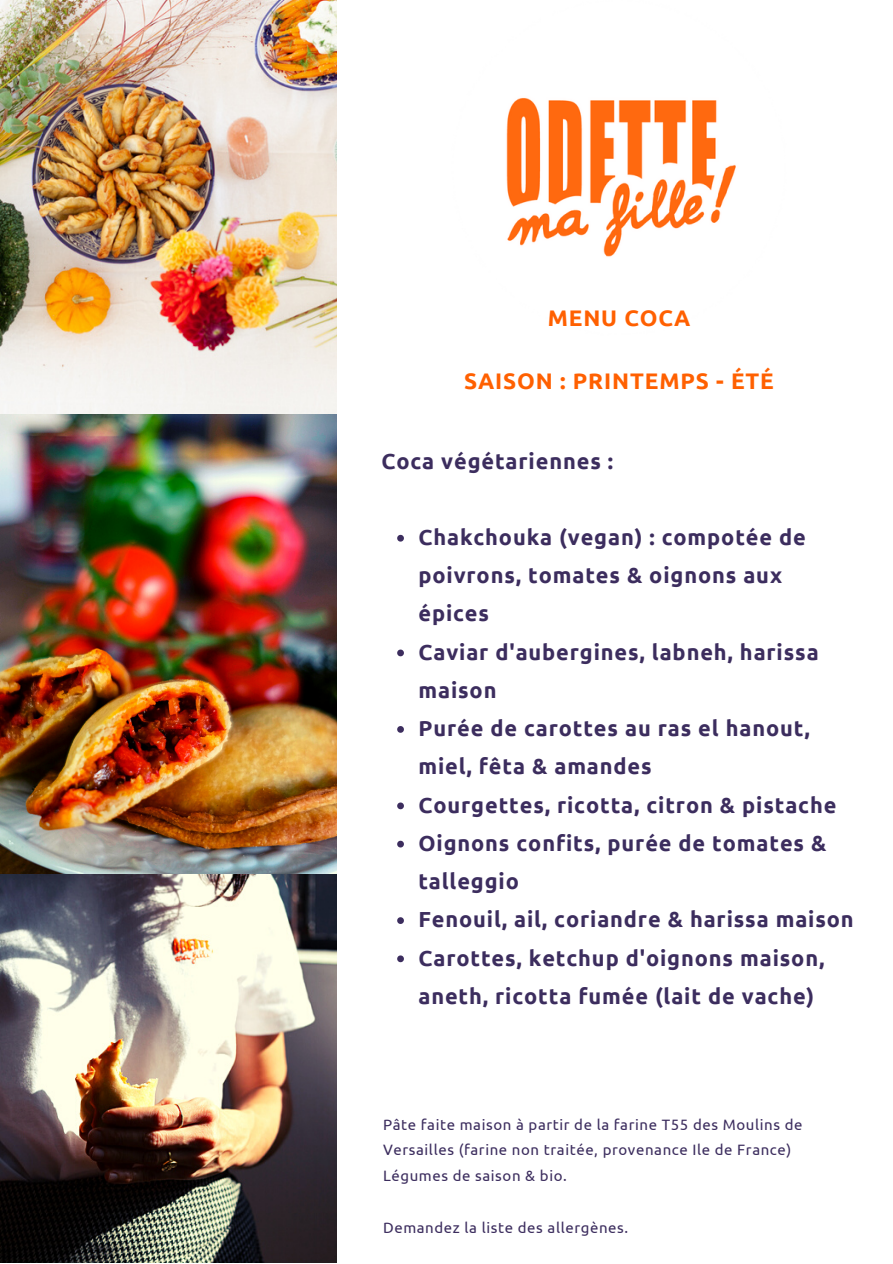
<style>
.page{position:relative;width:893px;height:1264px;background:#fff}
.page>*{position:absolute;margin:0;border:0;box-sizing:border-box;transform-origin:0 0}
.t1{font:700 22.5px "Ubuntu";letter-spacing:.04em;color:#ff6001}
.t2{font:700 21.75px/38.2px "Ubuntu";letter-spacing:.04em;color:#3c2d5e}
.t3{font:15px/25.8px "Ubuntu";letter-spacing:.04em;color:#3c2d5e}
</style>
<div class="page">
<img style="left:0;top:0;width:336px;height:1262px">
<img style="left:506px;top:97px;width:230px;height:160px">
<svg style="left:397px;top:535px;width:7px;height:6px"></svg>
<svg style="left:397px;top:649px;width:7px;height:7px"></svg>
<svg style="left:397px;top:726px;width:7px;height:6px"></svg>
<svg style="left:397px;top:802px;width:7px;height:7px"></svg>
<svg style="left:397px;top:840px;width:7px;height:7px"></svg>
<svg style="left:397px;top:917px;width:7px;height:7px"></svg>
<svg style="left:397px;top:955px;width:7px;height:7px"></svg>
<p class="t1" style="left:547px;top:304px;width:144px">MENU COCA</p>
<p class="t1" style="left:464px;top:367px;width:311px">SAISON : PRINTEMPS - ÉTÉ</p>
<p class="t2" style="left:381px;top:441px;width:233px">Coca végétariennes :</p>
<p class="t2" style="left:418px;top:518px;width:389px">Chakchouka (vegan) : compotée de poivrons, tomates &amp; oignons aux épices</p>
<p class="t2" style="left:418px;top:632px;width:402px">Caviar d'aubergines, labneh, harissa maison</p>
<p class="t2" style="left:418px;top:709px;width:393px">Purée de carottes au ras el hanout, miel, fêta &amp; amandes</p>
<p class="t2" style="left:418px;top:785px;width:419px">Courgettes, ricotta, citron &amp; pistache</p>
<p class="t2" style="left:418px;top:823px;width:409px">Oignons confits, purée de tomates &amp; talleggio</p>
<p class="t2" style="left:418px;top:900px;width:437px">Fenouil, ail, coriandre &amp; harissa maison</p>
<p class="t2" style="left:418px;top:938px;width:407px">Carottes, ketchup d'oignons maison, aneth, ricotta fumée (lait de vache)</p>
<p class="t3" style="left:383px;top:1111px;width:421px">Pâte faite maison à partir de la farine T55 des Moulins de<br>Versailles (farine non traitée, provenance Ile de France)</p>
<p class="t3" style="left:383px;top:1162px;width:185px">Légumes de saison &amp; bio.</p>
<p class="t3" style="left:383px;top:1214px;width:246px">Demandez la liste des allergènes.</p>
</div>
